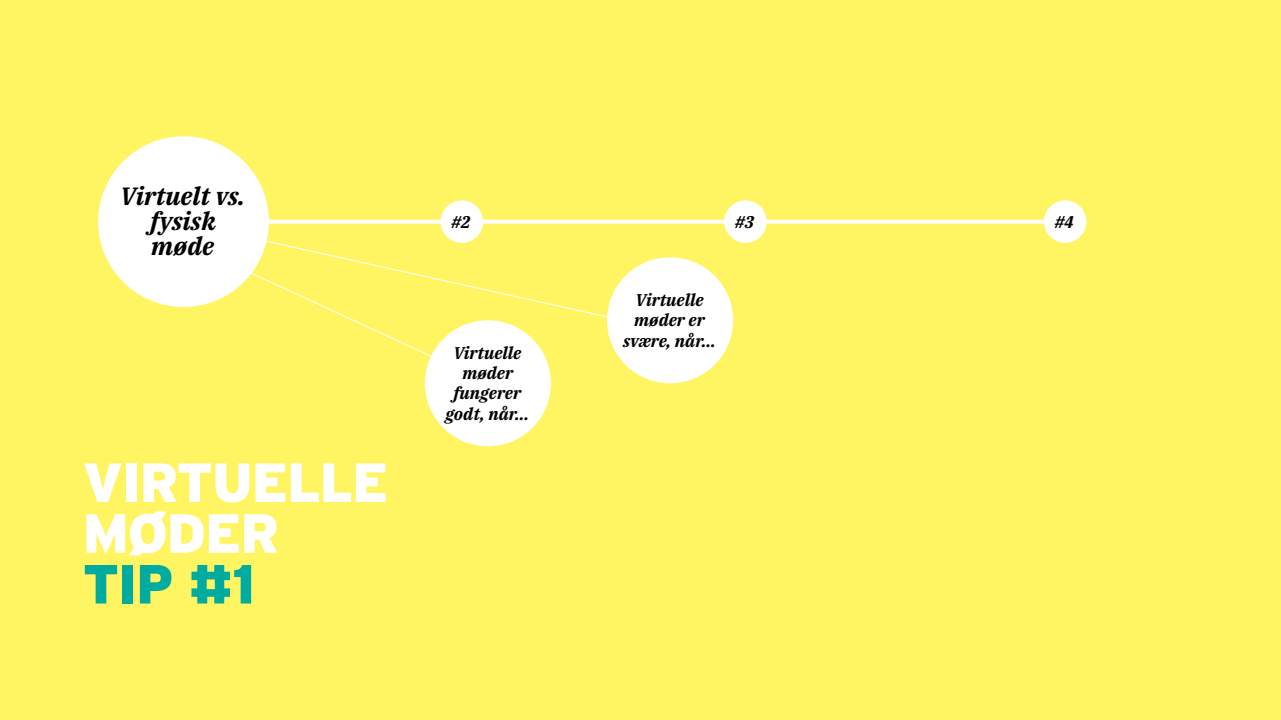
<style>
.page{position:relative;width:1281px;height:720px;background:#fff}
.page>*{position:absolute;margin:0;border:0;box-sizing:border-box;transform-origin:0 0}
.PP_R2{font:900 55px/50.8px "Interstate";letter-spacing:-.025em;color:#fff}
.PP_R2-2{font:900 55px "Interstate";color:#00aca0}
.PP_SDSI_Indhold{font:italic 700 25px/25px "IBM Plex Serif";color:#000;text-align:center}
.PP_SDSI_Indhold-2{font:italic 700 17px/20.4px "IBM Plex Serif";color:#000;text-align:center}
</style>
<div class="page">
<div style="left:0;top:0;width:1280px;height:720px;background:#fff461"></div>
<svg style="left:269px;top:220px;width:774px;height:4px;background:#fffdef"></svg>
<div style="left:440px;top:200px;width:43px;height:43px;background:#fff;border-radius:50%"></div>
<div style="left:724px;top:200px;width:42px;height:43px;background:#fff;border-radius:50%"></div>
<div style="left:1043px;top:200px;width:43px;height:43px;background:#fff;border-radius:50%"></div>
<div style="left:98px;top:136px;width:171px;height:171px;background:#fff;border-radius:50%"></div>
<div style="left:425px;top:320px;width:126px;height:126px;background:#fff;border-radius:50%"></div>
<svg style="left:232px;top:233px;width:391px;height:133px"></svg>
<div style="left:607px;top:257px;width:126px;height:126px;background:#fff;border-radius:50%"></div>
<p class="PP_SDSI_Indhold" style="left:120px;top:182px;width:126px">Virtuelt vs. fysisk</p>
<p class="PP_SDSI_Indhold" style="left:151px;top:232px;width:64px">møde</p>
<p class="PP_R2" style="left:82px;top:457px;width:307px">VIRTUELLE<br>MØDER</p>
<p class="PP_R2-2" style="left:82px;top:553px;width:174px">TIP #1</p>
<p class="PP_SDSI_Indhold-2" style="left:451px;top:210px;width:20px">#2</p>
<p class="PP_SDSI_Indhold-2" style="left:735px;top:210px;width:20px">#3</p>
<p class="PP_SDSI_Indhold-2" style="left:1054px;top:210px;width:20px">#4</p>
<p class="PP_SDSI_Indhold-2" style="left:453px;top:341px;width:70px">Virtuelle møder fungerer</p>
<p class="PP_SDSI_Indhold-2" style="left:445px;top:402px;width:85px">godt, når...</p>
<p class="PP_SDSI_Indhold-2" style="left:635px;top:288px;width:70px">Virtuelle</p>
<p class="PP_SDSI_Indhold-2" style="left:634px;top:309px;width:72px">møder er</p>
<p class="PP_SDSI_Indhold-2" style="left:623px;top:329px;width:94px">svære, når...</p>
</div>
